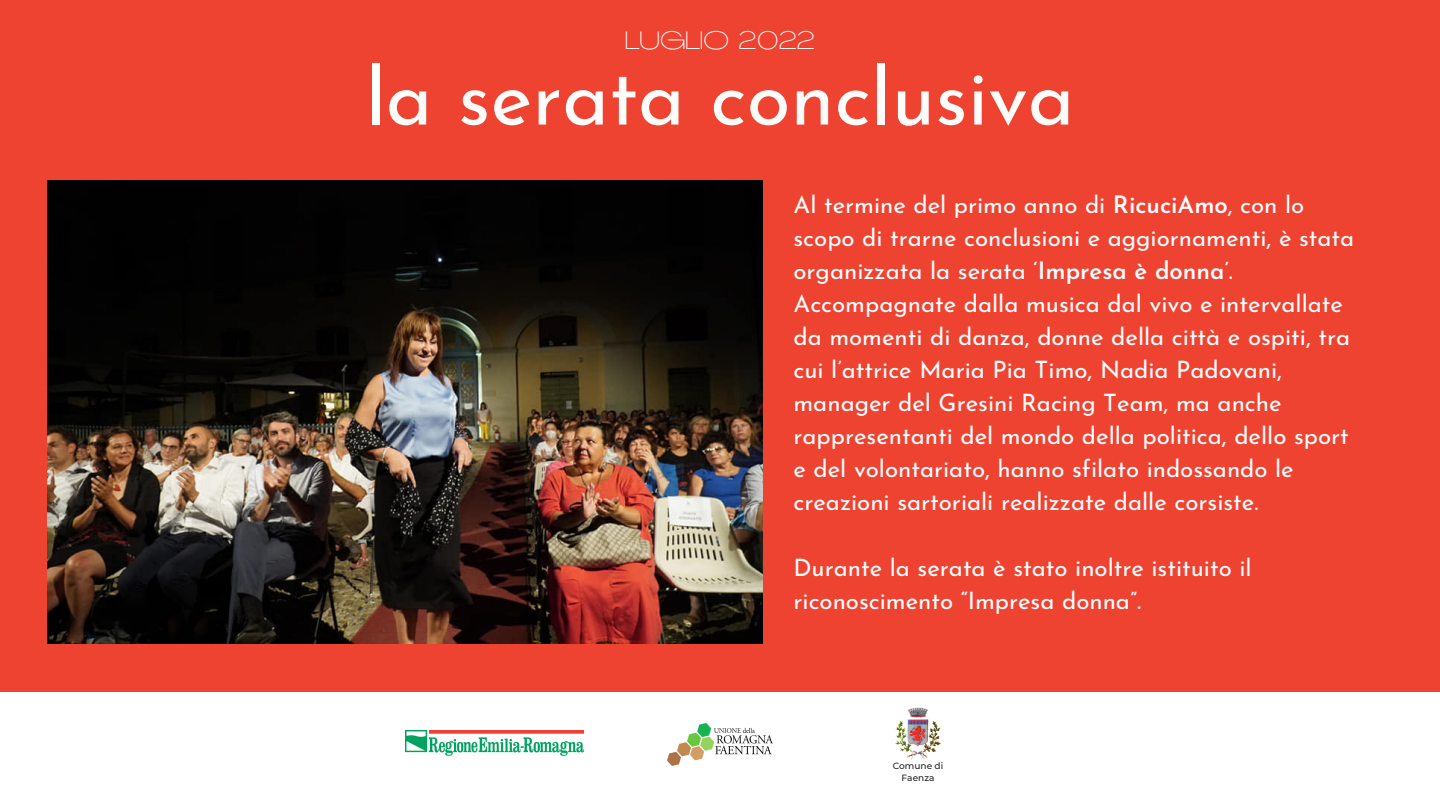
<style>
.page{position:relative;width:1440px;height:810px;background:#ef4332}
.page>*{position:absolute;margin:0;border:0;box-sizing:border-box;transform-origin:0 0}
.t1{font:80px "Josefin Sans";color:#fffdfb}
.t2{font:100 25px "Agrandir Grand";color:#fffdfb}
.t3{font:24px/33px "Josefin Sans";color:#fff}
.t4{font:500 9px/12px "Montserrat";color:#222;text-align:center}
.s1{font-weight:600}
</style>
<div class="page">
<div style="left:0;top:692px;width:1440px;height:118px;background:#fff"></div>
<img style="left:895px;top:707px;width:46px;height:53px">
<img style="left:667px;top:724px;width:106px;height:42px">
<img style="left:405px;top:731px;width:178px;height:25px">
<img style="left:48px;top:181px;width:715px;height:462px">
<p class="t2" style="left:625px;top:31px;width:192px">LUGLIO 2022</p>
<h1 class="t1" style="left:365px;top:65px;width:711px">la serata conclusiva</h1>
<p class="t3" style="left:794px;top:191px;width:562px">Al termine del primo anno di <span class="s1">RicuciAmo</span>, con lo scopo di trarne conclusioni e aggiornamenti, è stata organizzata la serata ‘<span class="s1">Impresa è donna</span>’.<br>Accompagnate dalla musica dal vivo e intervallate da momenti di danza, donne della città e ospiti, tra cui l’attrice Maria Pia Timo, Nadia Padovani, manager del Gresini Racing Team, ma anche rappresentanti del mondo della politica, dello sport e del volontariato, hanno sfilato indossando le creazioni sartoriali realizzate dalle corsiste.</p>
<p class="t3" style="left:794px;top:554px;width:460px">Durante la serata è stato inoltre istituito il riconoscimento “Impresa donna”.</p>
<p class="t4" style="left:893px;top:759px;width:52px">Comune di<br>Faenza</p>
</div>
